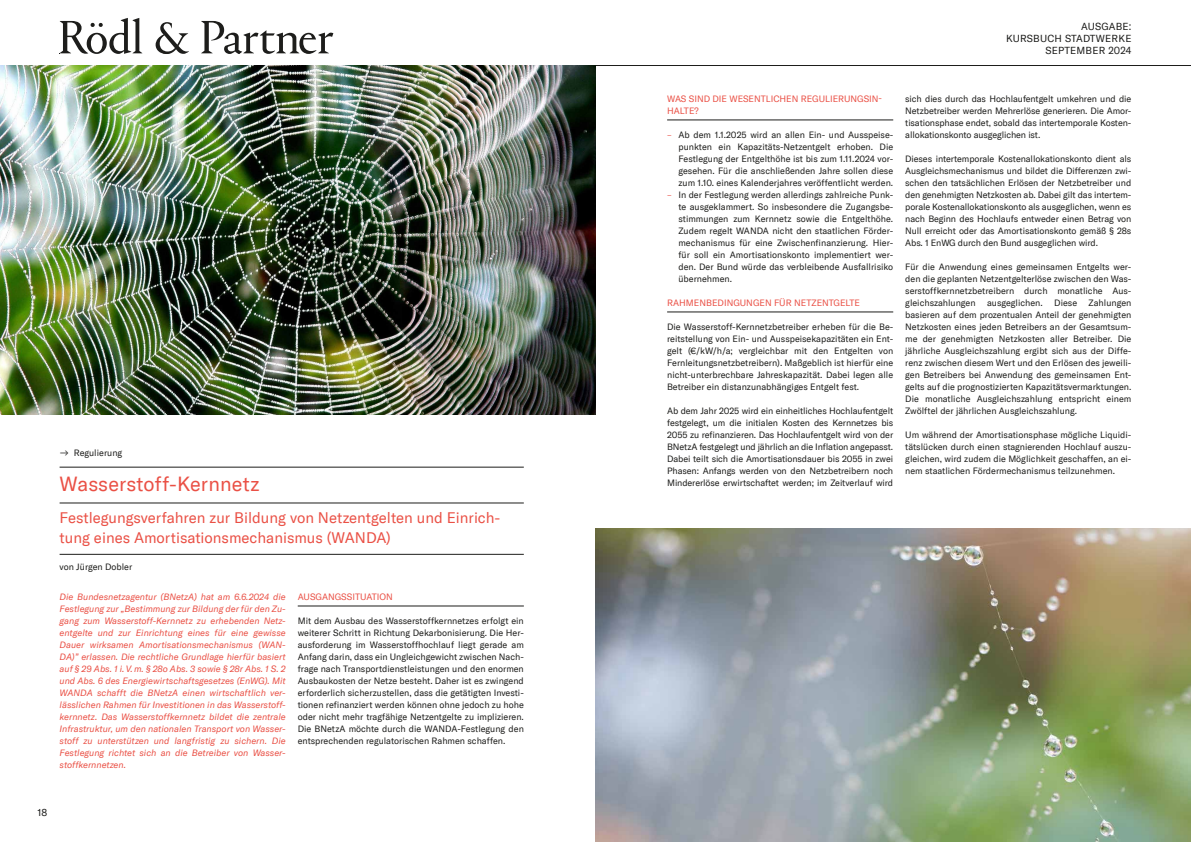
<style>
.page{position:relative;width:1191px;height:842px;background:#fff}
.page>*{position:absolute;margin:0;border:0;box-sizing:border-box;transform-origin:0 0}
.t1{font:20px "GT America";letter-spacing:.01em;color:#ea5045}
.t2{font:15px/20px "GT America";color:#ea5045}
.t3{font:10px/12px "GT America";letter-spacing:.02em;color:#1d1d1b;text-align:right}
.t4{font:9px/12px "GT America";color:#1d1d1b;text-align:justify}
.t5{font:italic 9px/12px "GT America";color:#ea5045;text-align:justify}
.t6{font:9px/12px "GT America";color:#ea5045}
.s1{color:#ea5045}
</style>
<div class="page">
<hr style="left:0;top:65px;width:1191px;height:1px;background:#1d1d1b">
<svg style="left:60px;top:18px;width:273px;height:36px"></svg>
<hr style="left:667px;top:120px;width:226px;height:1px;background:#1d1d1b">
<hr style="left:667px;top:312px;width:226px;height:1px;background:#1d1d1b">
<img style="left:595px;top:528px;width:596px;height:314px">
<img style="left:0;top:66px;width:595px;height:348px">
<hr style="left:60px;top:467px;width:464px;height:1px;background:#1d1d1b">
<hr style="left:60px;top:503px;width:464px;height:1px;background:#1d1d1b">
<hr style="left:60px;top:554px;width:464px;height:1px;background:#1d1d1b">
<hr style="left:298px;top:606px;width:226px;height:1px;background:#1d1d1b">
<p class="t4" style="left:60px;top:447px;width:64px">ʸ Regulierung</p>
<h1 class="t1" style="left:60px;top:472px;width:201px">Wasserstoff-Kernnetz</h1>
<h2 class="t2" style="left:60px;top:507px;width:442px">Festlegungsverfahren zur Bildung von Netzentgelten und Einrich&shy;tung eines Amortisationsmechanismus (WANDA)</h2>
<p class="t4" style="left:60px;top:561px;width:74px">von Jürgen Dobler</p>
<p class="t6" style="left:298px;top:591px;width:97px">AUSGANGSSITUATION</p>
<p class="t4" style="left:298px;top:615px;width:228px">Mit dem Ausbau des Wasserstoffkernnetzes erfolgt ein weiterer Schritt in Richtung Dekarbonisierung. Die Her&shy;ausforderung im Wasserstoffhochlauf liegt gerade am Anfang darin, dass ein Ungleichgewicht zwischen Nach&shy;frage nach Transportdienstleistungen und den enormen Ausbaukosten der Netze besteht. Daher ist es zwingend erforderlich sicherzustellen, dass die getätigten Investi&shy;tionen refinanziert werden können ohne jedoch zu hohe oder nicht mehr tragfähige Netzentgelte zu implizieren.<br>Die BNetzA möchte durch die WANDA-Festlegung den entsprechenden regulatorischen Rahmen schaffen.</p>
<p class="t5" style="left:60px;top:591px;width:228px">Die Bundesnetzagentur (BNetzA) hat am 6.6.2024 die Festlegung zur „Bestimmung zur Bildung der für den Zu&shy;gang zum Wasserstoff-Kernnetz zu erhebenden Netz&shy;entgelte und zur Einrichtung eines für eine gewisse Dauer wirksamen Amortisationsmechanismus (WAN-DA)” erlassen. Die rechtliche Grundlage hierfür basiert auf § 29 Abs. 1 i. V. m. § 28o Abs. 3 sowie § 28r Abs. 1 S. 2 und Abs. 6 des Energiewirtschaftsgesetzes (EnWG). Mit WANDA schafft die BNetzA einen wirtschaftlich ver&shy;lässlichen Rahmen für Investitionen in das Wasserstoff&shy;kernnetz. Das Wasserstoffkernnetz bildet die zentrale Infrastruktur, um den nationalen Transport von Wasser&shy;stoff zu unterstützen und langfristig zu sichern. Die Festlegung richtet sich an die Betreiber von Wasser&shy;stoffkernnetzen.</p>
<p class="t3" style="left:38px;top:806px;width:11px">18</p>
<p class="t3" style="left:1006px;top:20px;width:127px">AUSGABE:<br>KURSBUCH STADTWERKE<br>SEPTEMBER 2024</p>
<p class="t6" style="left:667px;top:93px;width:216px">WAS SIND DIE WESENTLICHEN REGULIERUNGSIN-<br>HALTE?</p>
<p class="t4" style="left:678px;top:129px;width:216px;text-indent:-11px"><span class="s1">–</span> Ab dem 1.1.2025 wird an allen Ein- und Ausspeise&shy;punkten ein Kapazitäts-Netzentgelt erhoben. Die Festlegung der Entgelthöhe ist bis zum 1.11.2024 vor&shy;gesehen. Für die anschließenden Jahre sollen diese zum 1.10. eines Kalenderjahres veröffentlicht werden.</p>
<p class="t4" style="left:678px;top:189px;width:216px;text-indent:-11px"><span class="s1">–</span> In der Festlegung werden allerdings zahlreiche Punk&shy;te ausgeklammert. So insbesondere die Zugangsbe&shy;stimmungen zum Kernnetz sowie die Entgelthöhe.<br>Zudem regelt WANDA nicht den staatlichen Förder&shy;mechanismus für eine Zwischenfinanzierung. Hier&shy;für soll ein Amortisationskonto implementiert wer&shy;den. Der Bund würde das verbleibende Ausfallrisiko übernehmen.</p>
<p class="t6" style="left:667px;top:297px;width:194px">RAHMENBEDINGUNGEN FÜR NETZENTGELTE</p>
<p class="t4" style="left:667px;top:321px;width:228px">Die Wasserstoff-Kernnetzbetreiber erheben für die Be&shy;reitstellung von Ein- und Ausspeisekapazitäten ein Ent&shy;gelt (€/kW/h/a; vergleichbar mit den Entgelten von Fernleitungsnetzbetreibern). Maßgeblich ist hierfür eine nicht-unterbrechbare Jahreskapazität. Dabei legen alle Betreiber ein distanzunabhängiges Entgelt fest.</p>
<p class="t4" style="left:667px;top:405px;width:228px">Ab dem Jahr 2025 wird ein einheitliches Hochlaufentgelt festgelegt, um die initialen Kosten des Kernnetzes bis 2055 zu refinanzieren. Das Hochlaufentgelt wird von der BNetzA festgelegt und jährlich an die Inflation angepasst.<br>Dabei teilt sich die Amortisationsdauer bis 2055 in zwei Phasen: Anfangs werden von den Netzbetreibern noch Mindererlöse erwirtschaftet werden; im Zeitverlauf wird</p>
<p class="t4" style="left:905px;top:93px;width:228px">sich dies durch das Hochlaufentgelt umkehren und die Netzbetreiber werden Mehrerlöse generieren. Die Amor&shy;tisationsphase endet, sobald das intertemporale Kosten&shy;allokationskonto ausgeglichen ist.</p>
<p class="t4" style="left:905px;top:153px;width:228px">Dieses intertemporale Kostenallokationskonto dient als Ausgleichsmechanismus und bildet die Differenzen zwi&shy;schen den tatsächlichen Erlösen der Netzbetreiber und den genehmigten Netzkosten ab. Dabei gilt das intertem&shy;porale Kostenallokationskonto als ausgeglichen, wenn es nach Beginn des Hochlaufs entweder einen Betrag von Null erreicht oder das Amortisationskonto gemäß § 28s Abs. 1 EnWG durch den Bund ausgeglichen wird.</p>
<p class="t4" style="left:905px;top:261px;width:228px">Für die Anwendung eines gemeinsamen Entgelts wer&shy;den die geplanten Netzentgelterlöse zwischen den Was&shy;serstoffkernnetzbetreibern durch monatliche Aus&shy;gleichszahlungen</p>
<p class="t4" style="left:905px;top:297px;width:228px;text-indent:183px">Zahlungen basieren auf dem prozentualen Anteil der genehmigten Netzkosten eines jeden Betreibers an der Gesamtsum&shy;me der genehmigten Netzkosten aller Betreiber. Die jährliche Ausgleichszahlung ergibt sich aus der Diffe&shy;renz zwischen diesem Wert und den Erlösen des jeweili&shy;gen Betreibers bei Anwendung des gemeinsamen Ent&shy;gelts auf die prognostizierten Kapazitätsvermarktungen.<br>Die monatliche Ausgleichszahlung entspricht einem Zwölftel der jährlichen Ausgleichszahlung.</p>
<p class="t4" style="left:905px;top:429px;width:228px">Um während der Amortisationsphase mögliche Liquidi&shy;tätslücken durch einen stagnierenden Hochlauf auszu&shy;gleichen, wird zudem die Möglichkeit geschaffen, an ei&shy;nem staatlichen Fördermechanismus teilzunehmen.</p>
<p class="t4" style="left:987px;top:297px;width:57px">ausgeglichen.</p>
<p class="t4" style="left:1054px;top:297px;width:24px">Diese</p>
</div>
